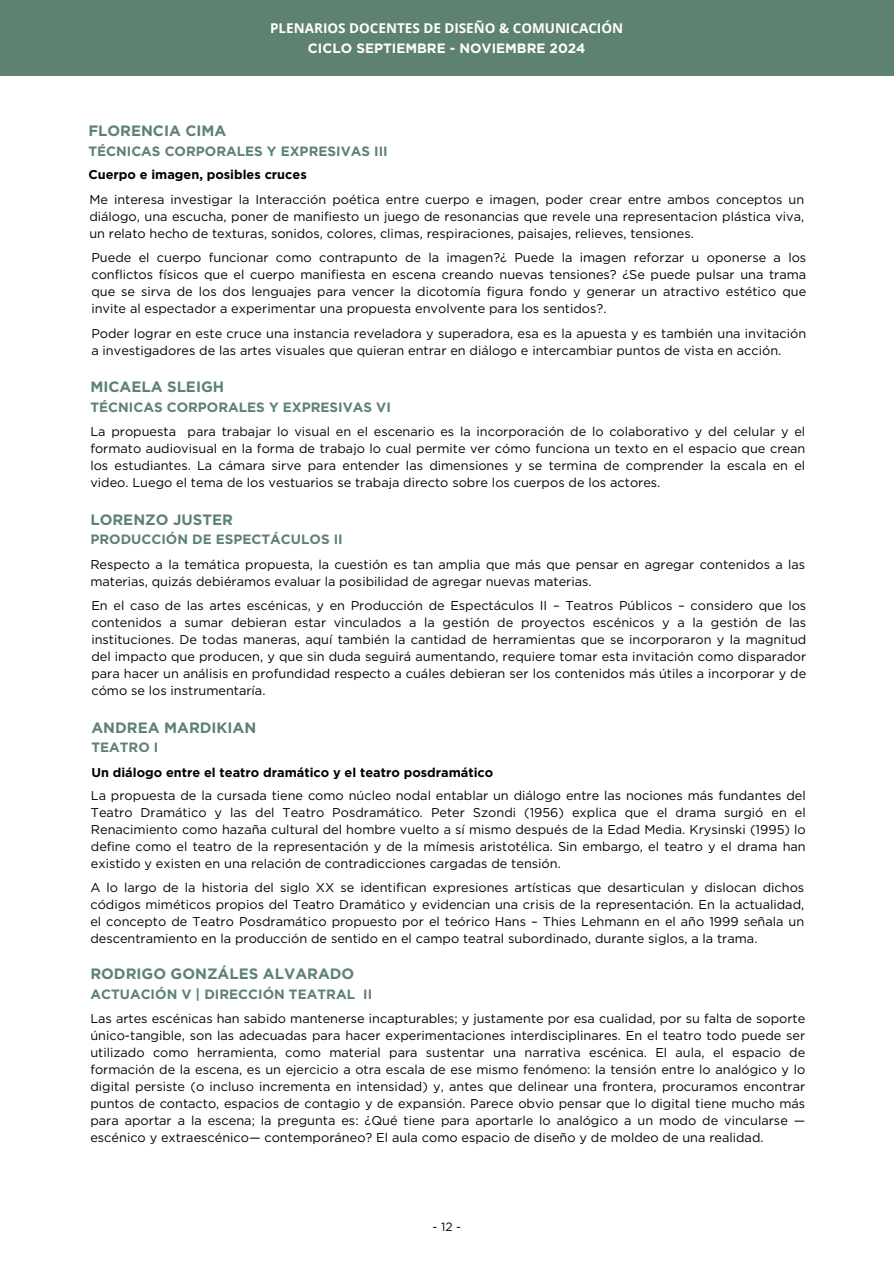
<style>
.page{position:relative;width:894px;height:1264px;background:#fff}
.page>*{position:absolute;margin:0;border:0;box-sizing:border-box;transform-origin:0 0}
.t1{font:700 15px "Gotham";color:#5e8271}
.t2{font:700 13.5px "Gotham";color:#5e8271}
.t3{font:700 13.5px "Open Sans";color:#fff}
.t4{font:700 13.5px "Gotham";color:#fff}
.t5{font:12.75px/17px "Gotham";color:#000;text-align:justify}
.t6{font:700 12.75px "Gotham";color:#000}
.t7{font:12px "Gotham";color:#000}
</style>
<div class="page">
<div style="left:0;top:0;width:893px;height:75px;background:#5e8271"></div>
<h1 class="t3" style="left:270px;top:18px;width:354px">PLENARIOS DOCENTES DE DISEÑO &amp; COMUNICACIÓN</h1>
<h1 class="t4" style="left:308px;top:40px;width:279px">CICLO SEPTIEMBRE - NOVIEMBRE 2024</h1>
<h2 class="t1" style="left:88px;top:122px;width:140px">FLORENCIA CIMA</h2>
<h2 class="t2" style="left:88px;top:142px;width:301px">TÉCNICAS CORPORALES Y EXPRESIVAS III</h2>
<p class="t6" style="left:88px;top:167px;width:220px">Cuerpo e imagen, posibles cruces</p>
<p class="t5" style="left:89px;top:191px;width:716px">Me interesa investigar la Interacción poética entre cuerpo e imagen, poder crear entre ambos conceptos un diálogo, una escucha, poner de manifiesto un juego de resonancias que revele una representacion plástica viva, un relato hecho de texturas, sonidos, colores, climas, respiraciones, paisajes, relieves, tensiones.</p>
<p class="t5" style="left:91px;top:249px;width:716px">Puede el cuerpo funcionar como contrapunto de la imagen?¿ Puede la imagen reforzar u oponerse a los conflictos físicos que el cuerpo manifiesta en escena creando nuevas tensiones? ¿Se puede pulsar una trama que se sirva de los dos lenguajes para vencer la dicotomía figura fondo y generar un atractivo estético que invite al espectador a experimentar una propuesta envolvente para los sentidos?.</p>
<h1 class="t5" style="left:91px;top:325px;width:716px">Poder lograr en este cruce una instancia reveladora y superadora, esa es la apuesta y es también una invitación a investigadores de las artes visuales que quieran entrar en diálogo e intercambiar puntos de vista en acción.</h1>
<h2 class="t1" style="left:90px;top:378px;width:135px">MICAELA SLEIGH</h2>
<h2 class="t2" style="left:90px;top:398px;width:302px">TÉCNICAS CORPORALES Y EXPRESIVAS VI</h2>
<p class="t5" style="left:90px;top:423px;width:716px">La propuesta para trabajar lo visual en el escenario es la incorporación de lo colaborativo y del celular y el formato audiovisual en la forma de trabajo lo cual permite ver cómo funciona un texto en el espacio que crean los estudiantes. La cámara sirve para entender las dimensiones y se termina de comprender la escala en el video. Luego el tema de los vestuarios se trabaja directo sobre los cuerpos de los actores.</p>
<p class="t1" style="left:90px;top:510px;width:144px">LORENZO JUSTER</p>
<p class="t2" style="left:90px;top:531px;width:254px">PRODUCCIÓN DE ESPECTÁCULOS II</p>
<p class="t5" style="left:90px;top:555px;width:716px">Respecto a la temática propuesta, la cuestión es tan amplia que más que pensar en agregar contenidos a las materias, quizás debiéramos evaluar la posibilidad de agregar nuevas materias.</p>
<h1 class="t5" style="left:91px;top:597px;width:716px">En el caso de las artes escénicas, y en Producción de Espectáculos II – Teatros Públicos – considero que los contenidos a sumar debieran estar vinculados a la gestión de proyectos escénicos y a la gestión de las instituciones. De todas maneras, aquí también la cantidad de herramientas que se incorporaron y la magnitud del impacto que producen, y que sin duda seguirá aumentando, requiere tomar esta invitación como disparador para hacer un análisis en profundidad respecto a cuáles debieran ser los contenidos más útiles a incorporar y de cómo se los instrumentaría.</h1>
<p class="t1" style="left:91px;top:718px;width:166px">ANDREA MARDIKIAN</p>
<p class="t2" style="left:91px;top:739px;width:69px">TEATRO I</p>
<p class="t6" style="left:91px;top:764px;width:403px">Un diálogo entre el teatro dramático y el teatro posdramático</p>
<h1 class="t5" style="left:91px;top:787px;width:716px">La propuesta de la cursada tiene como núcleo nodal entablar un diálogo entre las nociones más fundantes del Teatro Dramático y las del Teatro Posdramático. Peter Szondi (1956) explica que el drama surgió en el Renacimiento como hazaña cultural del hombre vuelto a sí mismo después de la Edad Media. Krysinski (1995) lo define como el teatro de la representación y de la mímesis aristotélica. Sin embargo, el teatro y el drama han existido y existen en una relación de contradicciones cargadas de tensión.</h1>
<h1 class="t5" style="left:90px;top:878px;width:715px">A lo largo de la historia del siglo XX se identifican expresiones artísticas que desarticulan y dislocan dichos códigos miméticos propios del Teatro Dramático y evidencian una crisis de la representación. En la actualidad, el concepto de Teatro Posdramático propuesto por el teórico Hans – Thies Lehmann en el año 1999 señala un descentramiento en la producción de sentido en el campo teatral subordinado, durante siglos, a la trama.</h1>
<p class="t1" style="left:90px;top:965px;width:265px">RODRIGO GONZÁLES ALVARADO</p>
<p class="t2" style="left:90px;top:985px;width:283px">ACTUACIÓN V | DIRECCIÓN TEATRAL II</p>
<p class="t5" style="left:90px;top:1010px;width:716px">Las artes escénicas han sabido mantenerse incapturables; y justamente por esa cualidad, por su falta de soporte único-tangible, son las adecuadas para hacer experimentaciones interdisciplinares. En el teatro todo puede ser utilizado como herramienta, como material para sustentar una narrativa escénica. El aula, el espacio de formación de la escena, es un ejercicio a otra escala de ese mismo fenómeno: la tensión entre lo analógico y lo digital persiste (o incluso incrementa en intensidad) y, antes que delinear una frontera, procuramos encontrar puntos de contacto, espacios de contagio y de expansión. Parece obvio pensar que lo digital tiene mucho más para aportar a la escena; la pregunta es: ¿Qué tiene para aportarle lo analógico a un modo de vincularse — escénico y extraescénico— contemporáneo? El aula como espacio de diseño y de moldeo de una realidad.</p>
<h1 class="t7" style="left:432px;top:1219px;width:30px">-12-</h1>
</div>
